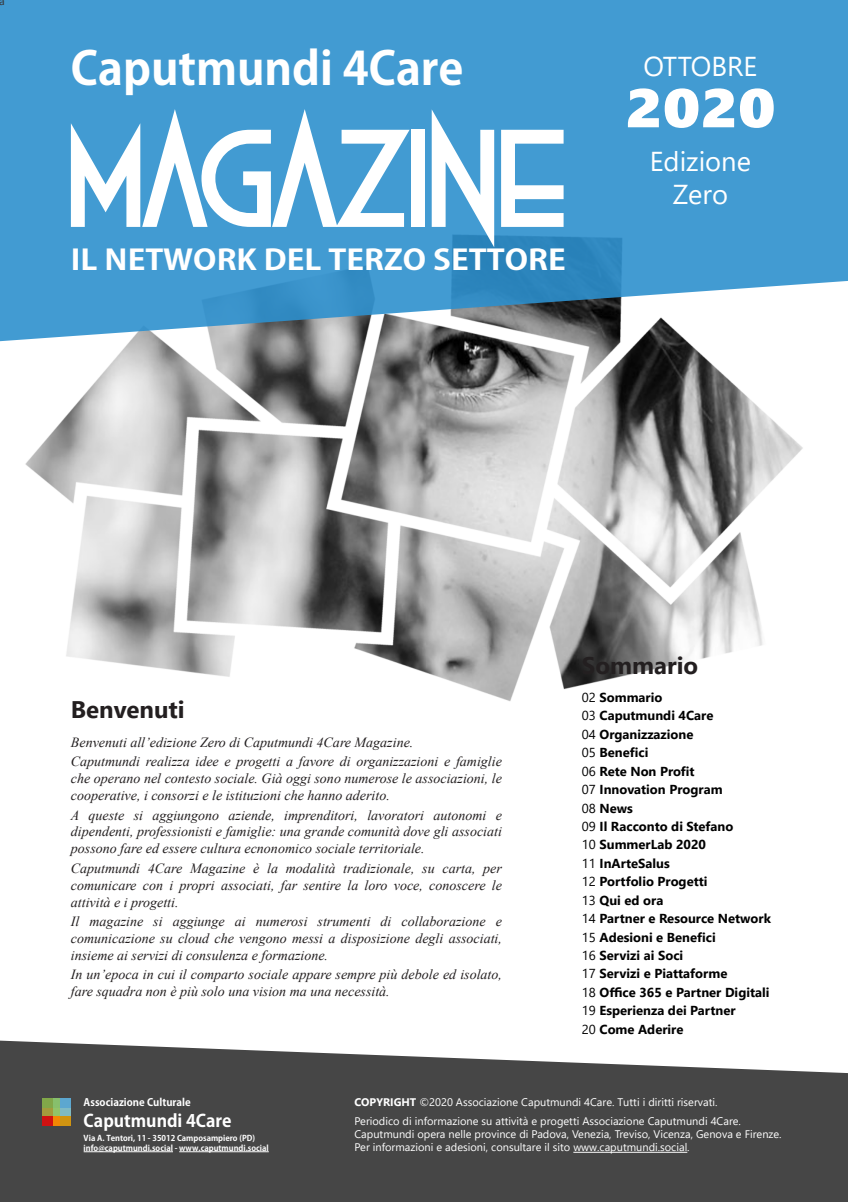
<style>
.page{position:relative;width:848px;height:1202px;background:#fff}
.page>*{position:absolute;margin:0;border:0;box-sizing:border-box;transform-origin:0 0}
.t1{font:142.1px "Rockout";letter-spacing:-.01em;color:#fff}
.t2{font:54.6px "Segoe UI Black";color:#fff;scale:1.15 1}
.t3{font:700 45.5px "Adobe Gothic Std";color:#fff}
.t4{font:700 28px "Adobe Gothic Std";color:#fff;scale:1.16 1}
.t5{font:27.3px "Segoe UI";color:#fff}
.t6{font:700 24px "Segoe UI";color:#231f20}
.t7{font:700 17.1px "Adobe Gothic Std";color:#fff}
.t8{font:italic 14px/16.8px "Times New Roman";color:#231f20;text-align:justify}
.t9{font:700 13px "Segoe UI";color:#000}
.t10{font:11px/13.2px "Segoe UI";color:#fff}
.t11{font:11px "Segoe UI";color:#231f20}
.t12{font:700 10.3px "Adobe Gothic Std";color:#fff}
.t13{font:700 8px/9.6px "Adobe Gothic Std";color:#fff}
.s1{font-weight:400}
.s2{font-weight:700}
</style>
<div class="page">
<img style="left:25px;top:342px;width:778px;height:359px">
<svg style="left:0;top:0;width:848px;height:342px;background:#4c9dcf"></svg>
<svg style="left:0;top:1041px;width:848px;height:161px;background:#585858"></svg>
<hr style="left:573px;top:1152px;width:114px;height:1px;background:#fff">
<svg style="left:43px;top:1115px;width:10px;height:11px"></svg>
<svg style="left:53px;top:1115px;width:18px;height:11px"></svg>
<svg style="left:60px;top:1098px;width:11px;height:17px"></svg>
<svg style="left:43px;top:1098px;width:17px;height:17px"></svg>
<hr style="left:84px;top:1151px;width:89px;height:1px;background:#fff">
<hr style="left:179px;top:1151px;width:90px;height:1px;background:#fff">
<p class="t11" style="left:0;top:-9px;width:7px">a</p>
<p class="t3" style="left:71px;top:41px;width:394px">Caputmundi 4Care</p>
<p class="t1" style="left:71px;top:109px;width:501px">MAGAZINE</p>
<p class="t4" style="left:71px;top:242px;width:428px">IL NETWORK DEL TERZO SETTORE</p>
<p class="t5" style="left:643px;top:40px;width:115px">OTTOBRE</p>
<p class="t2" style="left:625px;top:68px;width:132px">2020</p>
<p class="t5" style="left:649px;top:136px;width:103px">Edizione</p>
<p class="t5" style="left:672px;top:169px;width:57px">Zero</p>
<p class="t6" style="left:71px;top:687px;width:115px">Benvenuti</p>
<p class="t8" style="left:71px;top:733px;width:344px">Benvenuti all’edizione Zero di Caputmundi 4Care Magazine.</p>
<p class="t8" style="left:71px;top:753px;width:432px">Caputmundi realizza idee e progetti a favore di organizzazioni e famiglie che operano nel contesto sociale. Già oggi sono numerose le associazioni, le cooperative, i consorzi e le istituzioni che hanno aderito.</p>
<p class="t8" style="left:71px;top:806px;width:432px">A queste si aggiungono aziende, imprenditori, lavoratori autonomi e dipendenti, professionisti e famiglie: una grande comunità dove gli associati possono fare ed essere cultura ecnonomico sociale territoriale.</p>
<p class="t8" style="left:71px;top:859px;width:432px">Caputmundi 4Care Magazine è la modalità tradizionale, su carta, per comunicare con i propri associati, far sentire la loro voce, conoscere le attività e i progetti.</p>
<p class="t8" style="left:71px;top:913px;width:432px">Il magazine si aggiunge ai numerosi strumenti di collaborazione e comunicazione su cloud che vengono messi a disposizione degli associati, insieme ai servizi di consulenza e formazione.</p>
<p class="t8" style="left:71px;top:966px;width:432px">In un’epoca in cui il comparto sociale appare sempre più debole ed isolato, fare squadra non è più solo una vision ma una necessità.</p>
<p class="t6" style="left:582px;top:643px;width:118px">Sommario</p>
<p class="t9" style="left:582px;top:685px;width:82px"><span class="s1">02</span> Sommario</p>
<p class="t9" style="left:582px;top:703px;width:133px"><span class="s1">03</span> Caputmundi 4Care</p>
<p class="t9" style="left:582px;top:722px;width:113px"><span class="s1">04</span> Organizzazione</p>
<p class="t9" style="left:582px;top:740px;width:68px"><span class="s1">05</span> Benefici</p>
<p class="t9" style="left:582px;top:759px;width:114px"><span class="s1">06</span> Rete Non Profit</p>
<p class="t9" style="left:582px;top:777px;width:142px"><span class="s1">07</span> Innovation Program</p>
<p class="t9" style="left:582px;top:796px;width:52px"><span class="s1">08</span> News</p>
<p class="t9" style="left:582px;top:814px;width:153px"><span class="s1">09</span> Il Racconto di Stefano</p>
<p class="t9" style="left:582px;top:832px;width:125px"><span class="s1">10</span> SummerLab 2020</p>
<p class="t9" style="left:582px;top:851px;width:89px"><span class="s1">11</span> InArteSalus</p>
<p class="t9" style="left:582px;top:869px;width:127px"><span class="s1">12</span> Portfolio Progetti</p>
<p class="t9" style="left:582px;top:888px;width:83px"><span class="s1">13</span> Qui ed ora</p>
<p class="t9" style="left:582px;top:906px;width:190px"><span class="s1">14</span> Partner e Resource Network</p>
<p class="t9" style="left:582px;top:925px;width:135px"><span class="s1">15</span> Adesioni e Benefici</p>
<p class="t9" style="left:582px;top:943px;width:103px"><span class="s1">16</span> Servizi ai Soci</p>
<p class="t9" style="left:582px;top:961px;width:147px"><span class="s1">17</span> Servizi e Piattaforme</p>
<p class="t9" style="left:582px;top:980px;width:189px"><span class="s1">18</span> Office 365 e Partner Digitali</p>
<p class="t9" style="left:582px;top:998px;width:155px"><span class="s1">19</span> Esperienza dei Partner</p>
<p class="t9" style="left:582px;top:1017px;width:103px"><span class="s1">20</span> Come Aderire</p>
<p class="t12" style="left:84px;top:1096px;width:109px">Associazione Culturale</p>
<p class="t7" style="left:84px;top:1110px;width:149px">Caputmundi 4Care</p>
<p class="t13" style="left:84px;top:1134px;width:187px">Via A. Tentori, 11 - 35012 Camposampiero (PD) info@caputmundi.social - www.caputmundi.social</p>
<p class="t10" style="left:354px;top:1094px;width:364px"><span class="s2">COPYRIGHT</span> ©2020 Associazione Caputmundi 4Care. Tutti i diritti riservati.</p>
<p class="t10" style="left:354px;top:1113px;width:428px">Periodico di informazione su attività e progetti Associazione Caputmundi 4Care.<br>Caputmundi opera nelle province di Padova, Venezia, Treviso, Vicenza, Genova e Firenze.<br>Per informazioni e adesioni, consultare il sito www.caputmundi.social.</p>
</div>
